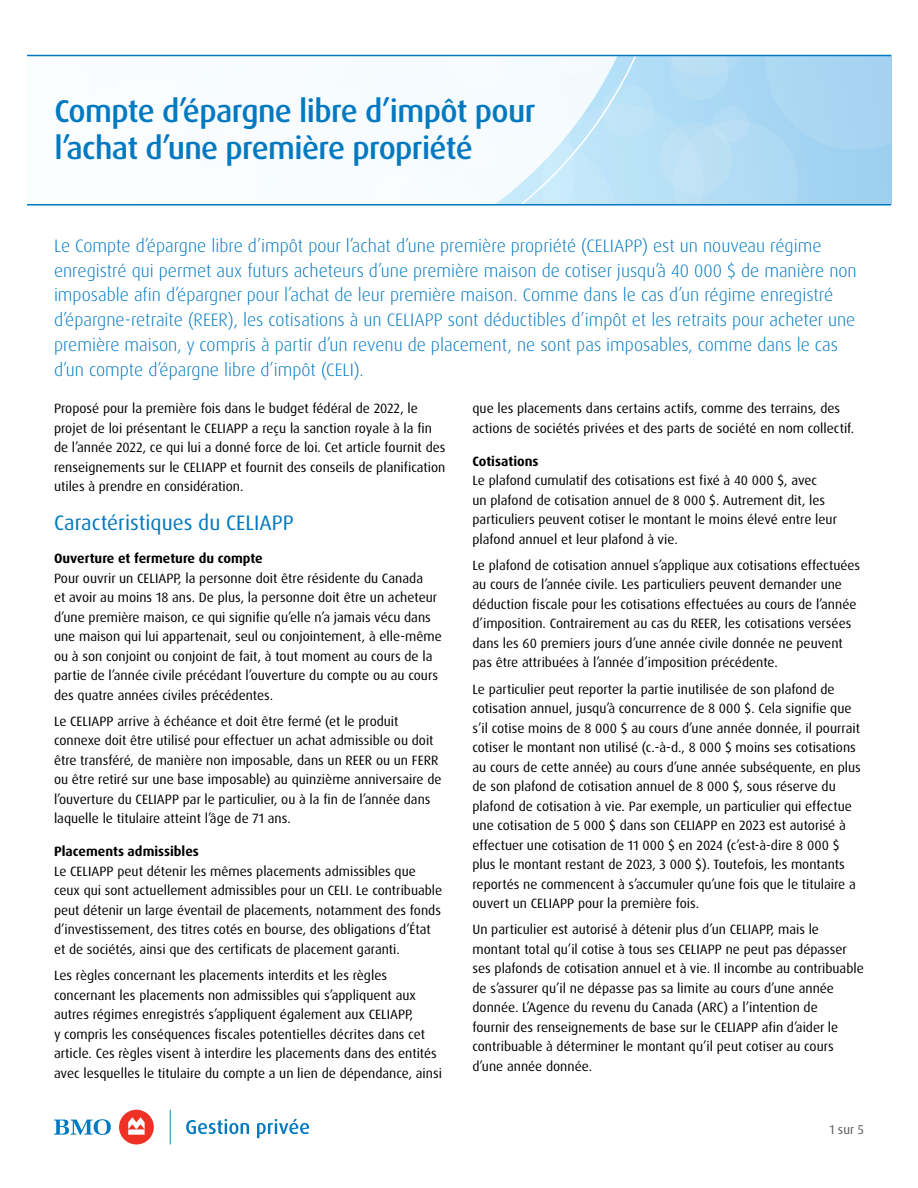
<style>
.page{position:relative;width:918px;height:1188px;background:#fff}
.page>*{position:absolute;margin:0;border:0;box-sizing:border-box;transform-origin:0 0}
.Cover_Title_Smaller{font:500 31.5px/37.5px "Dax Pro";letter-spacing:-.02em;color:#0079c1}
.Paragraph_Headline{font:21px "Dax Pro";color:#0079c1}
.Intro_Copy_Blue{font:300 18px/24.8px "Dax Pro";color:#0079c1}
.Body_Copy_short{font:13.5px/19.5px "Dax Pro";color:#000}
.Body_Copy{font:13.5px/19.5px "Dax Pro";color:#000}
.Paragraph_Subhead_Style{font:700 13.5px "Dax Pro";color:#000}
.t1{font:12.75px "Dax Pro";color:#58595b}
</style>
<div class="page">
<div style="left:119px;top:1110px;width:35px;height:34px;background:#ee3124;border-radius:50%"></div>
<svg style="left:128px;top:1118px;width:17px;height:17px"></svg>
<svg style="left:186px;top:1119px;width:63px;height:15px"></svg>
<svg style="left:257px;top:1119px;width:52px;height:19px"></svg>
<svg style="left:170px;top:1110px;width:1px;height:34px"></svg>
<svg style="left:54px;top:1119px;width:57px;height:16px"></svg>
<svg style="left:673px;top:56px;width:218px;height:148px;background:#acd7f3"></svg>
<svg style="left:27px;top:56px;width:646px;height:148px"></svg>
<hr style="left:27px;top:204px;width:864px;height:2px;background:#0079c1">
<hr style="left:27px;top:55px;width:864px;height:1px;background:#0079c1">
<h1 class="Cover_Title_Smaller" style="left:54px;top:92px;width:482px">Compte d’épargne libre d’impôt pour l’achat d’une première propriété</h1>
<p class="Intro_Copy_Blue" style="left:54px;top:233px;width:804px">Le Compte d’épargne libre d’impôt pour l’achat d’une première propriété (CELIAPP) est un nouveau régime enregistré qui permet aux futurs acheteurs d’une première maison de cotiser jusqu’à 40 000 $ de manière non imposable afin d’épargner pour l’achat de leur première maison. Comme dans le cas d’un régime enregistré d’épargne-retraite (REER), les cotisations à un CELIAPP sont déductibles d’impôt et les retraits pour acheter une première maison, y compris à partir d’un revenu de placement, ne sont pas imposables, comme dans le cas d’un compte d’épargne libre d’impôt (CELI).</p>
<p class="Body_Copy" style="left:54px;top:399px;width:393px">Proposé pour la première fois dans le budget fédéral de 2022, le projet de loi présentant le CELIAPP a reçu la sanction royale à la fin de l’année 2022, ce qui lui a donné force de loi. Cet article fournit des renseignements sur le CELIAPP et fournit des conseils de planification utiles à prendre en considération.</p>
<h2 class="Paragraph_Headline" style="left:54px;top:509px;width:241px">Caractéristiques du CELIAPP</h2>
<h3 class="Paragraph_Subhead_Style" style="left:54px;top:550px;width:210px">Ouverture et fermeture du compte</h3>
<p class="Body_Copy_short" style="left:54px;top:568px;width:389px">Pour ouvrir un CELIAPP, la personne doit être résidente du Canada<br>et avoir au moins 18 ans. De plus, la personne doit être un acheteur d’une première maison, ce qui signifie qu’elle n’a jamais vécu dans une maison qui lui appartenait, seul ou conjointement, à elle-même ou à son conjoint ou conjoint de fait, à tout moment au cours de la partie de l’année civile précédant l’ouverture du compte ou au cours des quatre années civiles précédentes.</p>
<p class="Body_Copy_short" style="left:54px;top:711px;width:389px">Le CELIAPP arrive à échéance et doit être fermé (et le produit connexe doit être utilisé pour effectuer un achat admissible ou doit être transféré, de manière non imposable, dans un REER ou un FERR ou être retiré sur une base imposable) au quinzième anniversaire de l’ouverture du CELIAPP par le particulier, ou à la fin de l’année dans laquelle le titulaire atteint l’âge de 71 ans.</p>
<h3 class="Paragraph_Subhead_Style" style="left:54px;top:843px;width:146px">Placements admissibles</h3>
<p class="Body_Copy_short" style="left:54px;top:861px;width:390px">Le CELIAPP peut détenir les mêmes placements admissibles que ceux qui sont actuellement admissibles pour un CELI. Le contribuable peut détenir un large éventail de placements, notamment des fonds d’investissement, des titres cotés en bourse, des obligations d’État et de sociétés, ainsi que des certificats de placement garanti.</p>
<p class="Body_Copy_short" style="left:54px;top:966px;width:390px">Les règles concernant les placements interdits et les règles concernant les placements non admissibles qui s’appliquent aux autres régimes enregistrés s’appliquent également aux CELIAPP,<br>y compris les conséquences fiscales potentielles décrites dans cet article. Ces règles visent à interdire les placements dans des entités avec lesquelles le titulaire du compte a un lien de dépendance, ainsi</p>
<p class="Body_Copy_short" style="left:472px;top:399px;width:383px">que les placements dans certains actifs, comme des terrains, des actions de sociétés privées et des parts de société en nom collectif.</p>
<h3 class="Paragraph_Subhead_Style" style="left:472px;top:452px;width:68px">Cotisations</h3>
<p class="Body_Copy_short" style="left:472px;top:471px;width:366px">Le plafond cumulatif des cotisations est fixé à 40 000 $, avec<br>un plafond de cotisation annuel de 8 000 $. Autrement dit, les particuliers peuvent cotiser le montant le moins élevé entre leur plafond annuel et leur plafond à vie.</p>
<p class="Body_Copy_short" style="left:472px;top:555px;width:389px">Le plafond de cotisation annuel s’applique aux cotisations effectuées au cours de l’année civile. Les particuliers peuvent demander une déduction fiscale pour les cotisations effectuées au cours de l’année d’imposition. Contrairement au cas du REER, les cotisations versées dans les 60 premiers jours d’une année civile donnée ne peuvent pas être attribuées à l’année d’imposition précédente.</p>
<p class="Body_Copy_short" style="left:472px;top:679px;width:390px">Le particulier peut reporter la partie inutilisée de son plafond de cotisation annuel, jusqu’à concurrence de 8 000 $. Cela signifie que s’il cotise moins de 8 000 $ au cours d’une année donnée, il pourrait cotiser le montant non utilisé (c.-à-d., 8 000 $ moins ses cotisations au cours de cette année) au cours d’une année subséquente, en plus de son plafond de cotisation annuel de 8 000 $, sous réserve du plafond de cotisation à vie. Par exemple, un particulier qui effectue une cotisation de 5 000 $ dans son CELIAPP en 2023 est autorisé à effectuer une cotisation de 11 000 $ en 2024 (c’est-à-dire 8 000 $ plus le montant restant de 2023, 3 000 $). Toutefois, les montants reportés ne commencent à s’accumuler qu’une fois que le titulaire a ouvert un CELIAPP pour la première fois.</p>
<p class="Body_Copy_short" style="left:472px;top:920px;width:393px">Un particulier est autorisé à détenir plus d’un CELIAPP, mais le montant total qu’il cotise à tous ses CELIAPP ne peut pas dépasser ses plafonds de cotisation annuel et à vie. Il incombe au contribuable de s’assurer qu’il ne dépasse pas sa limite au cours d’une année donnée. L’Agence du revenu du Canada (ARC) a l’intention de<br>fournir des renseignements de base sur le CELIAPP afin d’aider le contribuable à déterminer le montant qu’il peut cotiser au cours d’une année donnée.</p>
<p class="t1" style="left:829px;top:1121px;width:36px">1 sur 5</p>
</div>
